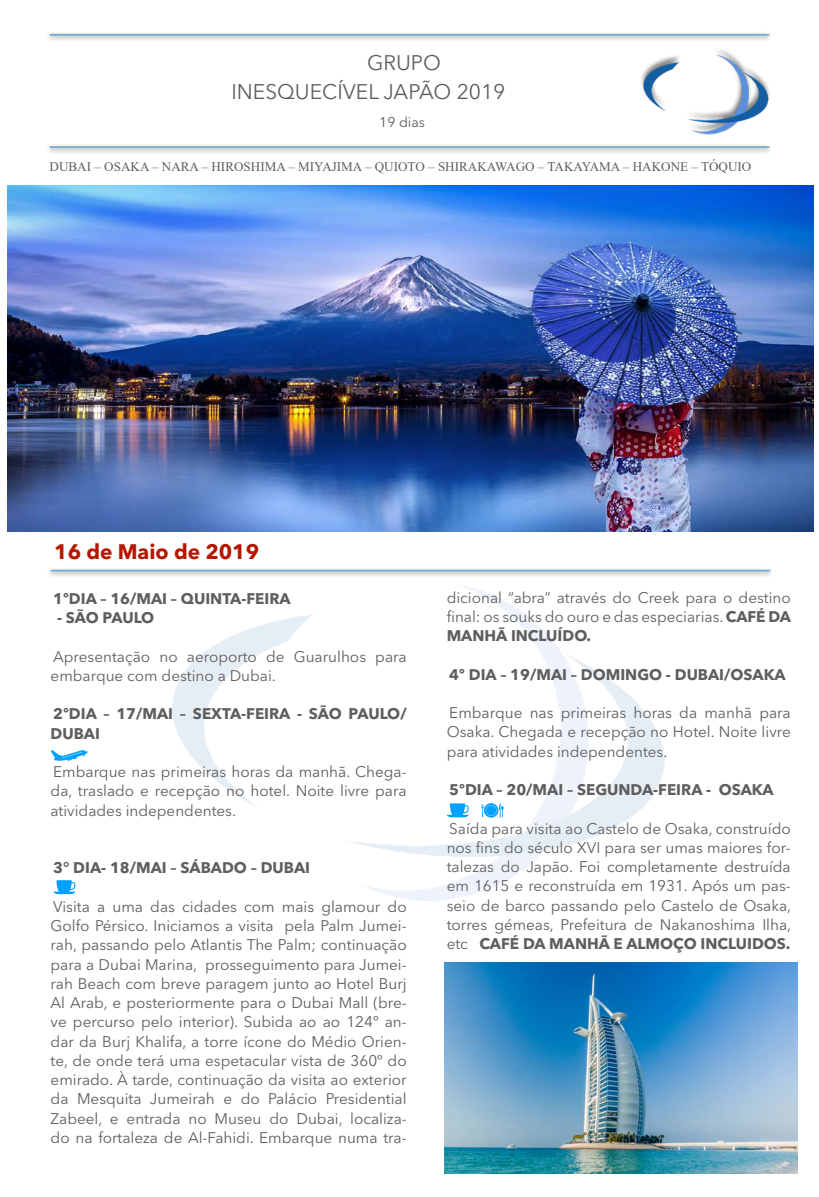
<style>
.page{position:relative;width:819px;height:1197px;background:#fff}
.page>*{position:absolute;margin:0;border:0;box-sizing:border-box;transform-origin:0 0}
.t1{font:21px/29.8px "Avenir Next LT Pro";color:#5e5e5e}
.t2{font:700 20.82px "Avenir Next LT Pro";color:#b41700}
.t3{font:15.31px/19.2px "Avenir Next LT Pro";color:#5e5e5e;text-align:justify}
.t4{font:700 15.31px/19.2px "Avenir Next LT Pro";color:#5e5e5e}
.t5{font:700 15.31px "Avenir Next LT Pro";letter-spacing:-.02em;color:#5e5e5e}
.t6{font:14px "Avenir Next LT Pro";color:#5e5e5e}
.t7{font:13.12px "Times New Roman";color:#5e5e5e}
.s1{font-weight:700}
</style>
<div class="page">
<img style="left:172px;top:585px;width:500px;height:427px">
<img style="left:8px;top:186px;width:805px;height:346px">
<hr style="left:51px;top:570px;width:719px;height:2px;background:#0075b9">
<svg style="left:51px;top:750px;width:37px;height:11px"></svg>
<hr style="left:50px;top:146px;width:719px;height:2px;background:#0075b9">
<hr style="left:50px;top:34px;width:719px;height:2px;background:#0075b9">
<img style="left:634px;top:32px;width:138px;height:122px">
<img style="left:638px;top:32px;width:131px;height:122px">
<svg style="left:53px;top:880px;width:22px;height:14px"></svg>
<img style="left:445px;top:963px;width:353px;height:211px">
<svg style="left:482px;top:803px;width:22px;height:15px"></svg>
<svg style="left:447px;top:803px;width:22px;height:14px"></svg>
<h1 class="t1" style="left:231px;top:47px;width:275px;text-indent:136px">GRUPO<br>INESQUECÍVEL JAPÃO 2019</h1>
<p class="t6" style="left:379px;top:114px;width:47px">19 dias</p>
<p class="t7" style="left:50px;top:157px;width:703px">DUBAI – OSAKA – NARA – HIROSHIMA – MIYAJIMA – QUIOTO – SHIRAKAWAGO – TAKAYAMA – HAKONE – TÓQUIO</p>
<h2 class="t2" style="left:54px;top:539px;width:206px">16 de Maio de 2019</h2>
<p class="t4" style="left:53px;top:589px;width:239px">1ºDIA – 16/MAI – QUINTA-FEIRA</p>
<p class="t5" style="left:57px;top:608px;width:99px">- SÃO PAULO</p>
<p class="t3" style="left:51px;top:647px;width:358px">Apresentação no aeroporto de Guarulhos para embarque com destino a Dubai.</p>
<p class="t4" style="left:51px;top:704px;width:358px">2ºDIA – 17/MAI – SEXTA-FEIRA - SÃO PAULO/<br>DUBAI</p>
<p class="t3" style="left:51px;top:762px;width:358px">Embarque nas primeiras horas da manhã. Chega&shy;da, traslado e recepção no hotel. Noite livre para atividades independentes.</p>
<p class="t4" style="left:53px;top:858px;width:258px">3° DIA- 18/MAI – SÁBADO – DUBAI</p>
<p class="t3" style="left:51px;top:897px;width:358px">Visita a uma das cidades com mais glamour do Golfo Pérsico. Iniciamos a visita pela Palm Jumei&shy;rah, passando pelo Atlantis The Palm; continuação para a Dubai Marina, prosseguimento para Jumei&shy;rah Beach com breve paragem junto ao Hotel Burj Al Arab, e posteriormente para o Dubai Mall (bre&shy;ve percurso pelo interior). Subida ao ao 124º an&shy;dar da Burj Khalifa, a torre ícone do Médio Orien&shy;te, de onde terá uma espetacular vista de 360º do emirado. À tarde, continuação da visita ao exterior da Mesquita Jumeirah e do Palácio Presidential Zabeel, e entrada no Museu do Dubai, localiza&shy;do na fortaleza de Al-Fahidi. Embarque numa tra-</p>
<p class="t3" style="left:447px;top:588px;width:346px">dicional “abra” através do Creek para o destino final: os souks do ouro e das especiarias. <span class="s1">CAFÉ DA MANHÃ INCLUÍDO.</span></p>
<p class="t4" style="left:449px;top:664px;width:338px">4º DIA – 19/MAI – DOMINGO - DUBAI/OSAKA</p>
<p class="t3" style="left:447px;top:703px;width:346px">Embarque nas primeiras horas da manhã para Osaka. Chegada e recepção no Hotel. Noite livre para atividades independentes.</p>
<p class="t4" style="left:449px;top:780px;width:326px">5ºDIA – 20/MAI – SEGUNDA-FEIRA - OSAKA</p>
<p class="t3" style="left:447px;top:819px;width:346px">Saída para visita ao Castelo de Osaka, construído nos fins do século XVI para ser umas maiores for&shy;talezas do Japão. Foi completamente destruída em 1615 e reconstruída em 1931. Após um pas&shy;seio de barco passando pelo Castelo de Osaka, torres gémeas, Prefeitura de Nakanoshima Ilha, etc <span class="s1">CAFÉ DA MANHÃ E ALMOÇO INCLUIDOS.</span></p>
</div>
